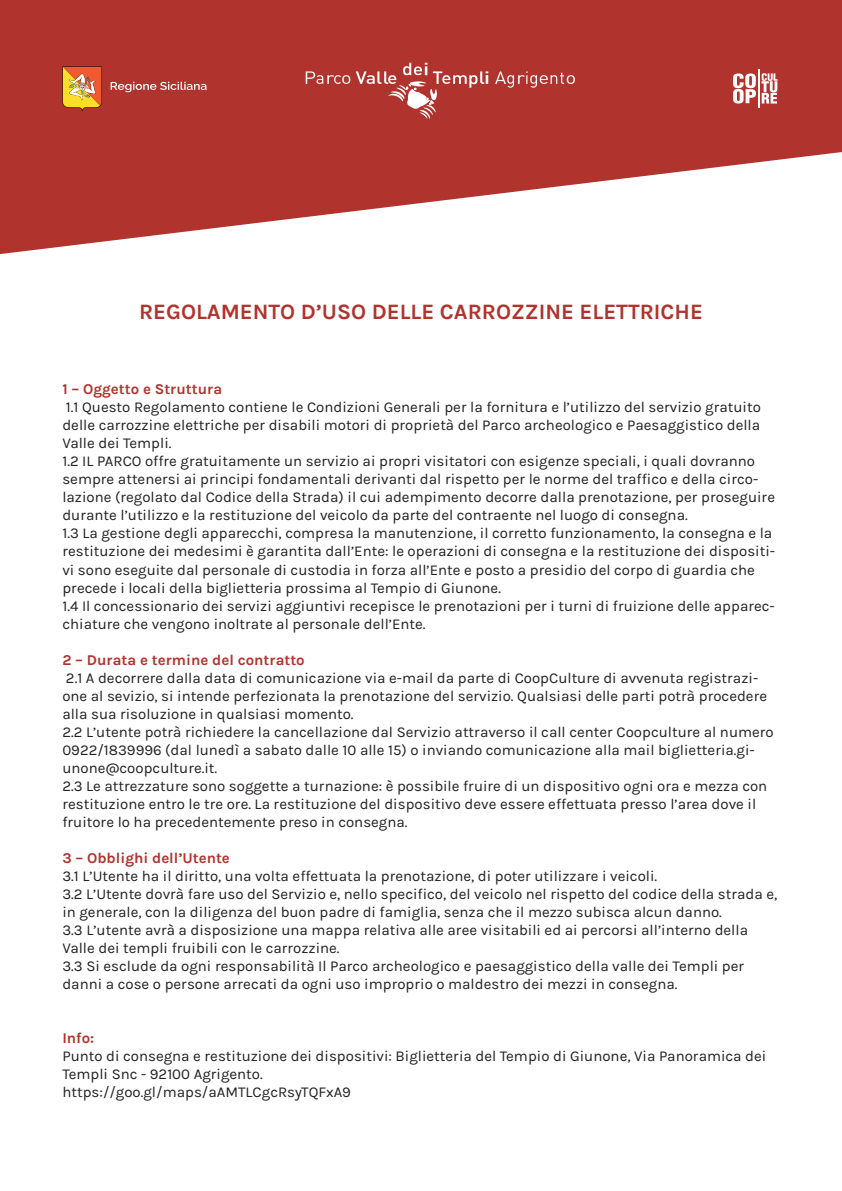
<style>
.page{position:relative;width:842px;height:1191px;background:#fff}
.page>*{position:absolute;margin:0;border:0;box-sizing:border-box;transform-origin:0 0}
.t1{font:700 22px "Karla";color:#b1332d}
.t2{font:15px/18px "Karla";color:#231f20}
.t3{font:700 15px "Karla";color:#b1332d}
</style>
<div class="page">
<svg style="left:0;top:0;width:842px;height:254px;fill:#b1332d"></svg>
<svg style="left:306px;top:71px;width:44px;height:13px"></svg>
<svg style="left:495px;top:71px;width:80px;height:17px"></svg>
<svg style="left:356px;top:63px;width:132px;height:56px;background:#bc504b"></svg>
<svg style="left:62px;top:66px;width:40px;height:45px;background:#db9141"></svg>
<svg style="left:111px;top:82px;width:96px;height:10px"></svg>
<hr style="left:758px;top:69px;width:1px;height:38px;background:#fff">
<svg style="left:733px;top:73px;width:45px;height:31px"></svg>
<h1 class="t1" style="left:139px;top:299px;width:565px">REGOLAMENTO D’USO DELLE CARROZZINE ELETTRICHE</h1>
<p class="t3" style="left:62px;top:381px;width:161px">1 – Oggetto e Struttura</p>
<p class="t2" style="left:62px;top:399px;width:714px">1.1 Questo Regolamento contiene le Condizioni Generali per la fornitura e l’utilizzo del servizio gratuito delle carrozzine elettriche per disabili motori di proprietà del Parco archeologico e Paesaggistico della Valle dei Templi.<br>1.2 IL PARCO offre gratuitamente un servizio ai propri visitatori con esigenze speciali, i quali dovranno sempre attenersi ai principi fondamentali derivanti dal rispetto per le norme del traffico e della circo&shy;lazione (regolato dal Codice della Strada) il cui adempimento decorre dalla prenotazione, per proseguire durante l’utilizzo e la restituzione del veicolo da parte del contraente nel luogo di consegna.<br>1.3 La gestione degli apparecchi, compresa la manutenzione, il corretto funzionamento, la consegna e la restituzione dei medesimi è garantita dall’Ente: le operazioni di consegna e la restituzione dei dispositi&shy;vi sono eseguite dal personale di custodia in forza all’Ente e posto a presidio del corpo di guardia che precede i locali della biglietteria prossima al Tempio di Giunone.<br>1.4 Il concessionario dei servizi aggiuntivi recepisce le prenotazioni per i turni di fruizione delle apparec&shy;chiature che vengono inoltrate al personale dell’Ente.</p>
<p class="t3" style="left:62px;top:651px;width:244px">2 – Durata e termine del contratto</p>
<p class="t2" style="left:62px;top:669px;width:713px">2.1 A decorrere dalla data di comunicazione via e-mail da parte di CoopCulture di avvenuta registrazi&shy;one al sevizio, si intende perfezionata la prenotazione del servizio. Qualsiasi delle parti potrà procedere alla sua risoluzione in qualsiasi momento.<br>2.2 L’utente potrà richiedere la cancellazione dal Servizio attraverso il call center Coopculture al numero 0922/1839996 (dal lunedì a sabato dalle 10 alle 15) o inviando comunicazione alla mail biglietteria.gi&shy;unone@coopculture.it.<br>2.3 Le attrezzature sono soggette a turnazione: è possibile fruire di un dispositivo ogni ora e mezza con restituzione entro le tre ore. La restituzione del dispositivo deve essere effettuata presso l’area dove il fruitore lo ha precedentemente preso in consegna.</p>
<p class="t3" style="left:62px;top:849px;width:169px">3 – Obblighi dell’Utente</p>
<p class="t2" style="left:62px;top:867px;width:716px">3.1 L’Utente ha il diritto, una volta effettuata la prenotazione, di poter utilizzare i veicoli.<br>3.2 L’Utente dovrà fare uso del Servizio e, nello specifico, del veicolo nel rispetto del codice della strada e, in generale, con la diligenza del buon padre di famiglia, senza che il mezzo subisca alcun danno.<br>3.3 L’utente avrà a disposizione una mappa relativa alle aree visitabili ed ai percorsi all’interno della Valle dei templi fruibili con le carrozzine.<br>3.3 Si esclude da ogni responsabilità Il Parco archeologico e paesaggistico della valle dei Templi per danni a cose o persone arrecati da ogni uso improprio o maldestro dei mezzi in consegna.</p>
<p class="t3" style="left:62px;top:1029px;width:33px">Info:</p>
<p class="t2" style="left:62px;top:1047px;width:705px">Punto di consegna e restituzione dei dispositivi: Biglietteria del Tempio di Giunone, Via Panoramica dei<br>Templi Snc - 92100 Agrigento.<br>https://goo.gl/maps/aAMTLCgcRsyTQFxA9</p>
</div>
